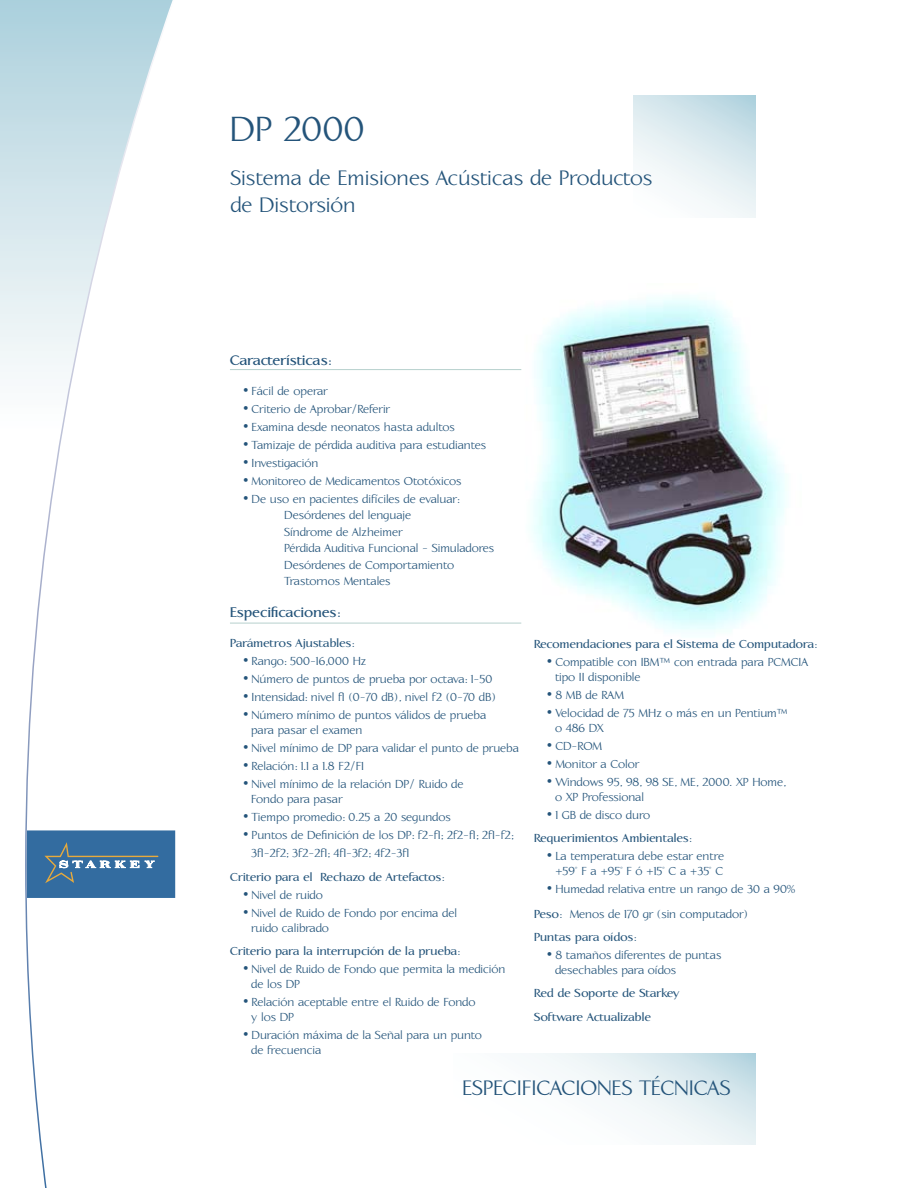
<style>
.page{position:relative;width:918px;height:1188px;background:#fff}
.page>*{position:absolute;margin:0;border:0;box-sizing:border-box;transform-origin:0 0}
.t1{font:45px "Aperto";letter-spacing:.005em;color:#24547a}
.t2{font:27px/27px "Aperto";color:#24547a}
.t3{font:700 18px "Aperto";color:#24547a}
.t4{font:15px/15px "Aperto";color:#24547a}
.t5{font:600 15px/23.2px "Aperto";color:#24547a}
.s1{font-family:"Universal Newswith Comm Pi"}
.s2{font-family:"Universal Newswith Comm Pi";font-weight:400}
.s3{font-weight:400}
.s4{font-weight:600}
</style>
<div class="page">
<svg style="left:0;top:0;width:25px;height:372px"></svg>
<svg style="left:25px;top:0;width:151px;height:1188px"></svg>
<svg style="left:536px;top:1053px;width:219px;height:91px"></svg>
<svg style="left:634px;top:96px;width:121px;height:121px"></svg>
<img style="left:510px;top:296px;width:277px;height:337px">
<hr style="left:230px;top:369px;width:291px;height:1px;background:#b6d1cd">
<hr style="left:230px;top:623px;width:291px;height:1px;background:#b6d1cd">
<h1 class="t1" style="left:230px;top:109px;width:137px">DP 2000</h1>
<h2 class="t2" style="left:230px;top:165px;width:423px">Sistema de Emisiones Acústicas de Productos de Distorsión</h2>
<p class="t3" style="left:230px;top:348px;width:103px">Características:</p>
<p class="t4" style="left:244px;top:383px;width:85px"><span class="s1">•</span> Fácil de operar</p>
<p class="t4" style="left:244px;top:401px;width:148px"><span class="s1">•</span> Criterio de Aprobar/Referir</p>
<p class="t4" style="left:244px;top:419px;width:213px"><span class="s1">•</span> Examina desde neonatos hasta adultos</p>
<p class="t4" style="left:244px;top:437px;width:244px"><span class="s1">•</span> Tamizaje de pérdida auditiva para estudiantes</p>
<p class="t4" style="left:244px;top:455px;width:76px"><span class="s1">•</span> Investigación</p>
<p class="t4" style="left:244px;top:473px;width:219px"><span class="s1">•</span> Monitoreo de Medicamentos Ototóxicos</p>
<p class="t4" style="left:284px;top:491px;width:211px;line-height:16.5px;text-indent:-40px"><span class="s1">•</span> De uso en pacientes difíciles de evaluar:<br>Desórdenes del lenguaje<br>Síndrome de Alzheimer<br>Pérdida Auditiva Funcional - Simuladores<br>Desórdenes de Comportamiento<br>Trastornos Mentales</p>
<p class="t3" style="left:230px;top:601px;width:112px">Especificaciones:</p>
<p class="t5" style="left:230px;top:631px;width:126px">Parámetros Ajustables:</p>
<p class="t4" style="left:244px;top:654px;width:124px"><span class="s1">•</span> Rango: 500-16,000 Hz</p>
<p class="t4" style="left:244px;top:672px;width:250px"><span class="s1">•</span> Número de puntos de prueba por octava: 1-50</p>
<p class="t4" style="left:244px;top:690px;width:254px"><span class="s1">•</span> Intensidad: nivel f1 (0-70 dB), nivel f2 (0-70 dB)</p>
<p class="t4" style="left:251px;top:708px;width:237px;text-indent:-7px"><span class="s1">•</span> Número mínimo de puntos válidos de prueba para pasar el examen</p>
<p class="t4" style="left:244px;top:741px;width:277px"><span class="s1">•</span> Nivel mínimo de DP para validar el punto de prueba</p>
<p class="t4" style="left:244px;top:759px;width:122px"><span class="s1">•</span> Relación: 1.1 a 1.8 F2/F1</p>
<p class="t4" style="left:251px;top:777px;width:214px;text-indent:-7px"><span class="s1">•</span> Nivel mínimo de la relación DP/ Ruido de<br>Fondo para pasar</p>
<p class="t4" style="left:244px;top:810px;width:208px"><span class="s1">•</span> Tiempo promedio: 0.25 a 20 segundos</p>
<p class="t4" style="left:251px;top:827px;width:264px;line-height:18px;text-indent:-7px"><span class="s1">•</span> Puntos de Definición de los DP: f2-f1; 2f2-f1; 2f1-f2;<br>3f1-2f2; 3f2-2f1; 4f1-3f2; 4f2-3f1</p>
<p class="t5" style="left:230px;top:864px;width:216px">Criterio para el Rechazo de Artefactos:</p>
<p class="t4" style="left:244px;top:887px;width:81px"><span class="s1">•</span> Nivel de ruido</p>
<p class="t4" style="left:251px;top:905px;width:207px;text-indent:-7px"><span class="s1">•</span> Nivel de Ruido de Fondo por encima del ruido calibrado</p>
<p class="t5" style="left:230px;top:938px;width:231px">Criterio para la interrupción de la prueba:</p>
<p class="t4" style="left:251px;top:962px;width:256px;text-indent:-7px"><span class="s1">•</span> Nivel de Ruido de Fondo que permita la medición de los DP</p>
<p class="t4" style="left:251px;top:995px;width:226px;text-indent:-7px"><span class="s1">•</span> Relación aceptable entre el Ruido de Fondo y los DP</p>
<p class="t4" style="left:251px;top:1028px;width:232px;text-indent:-7px"><span class="s1">•</span> Duración máxima de la Señal para un punto de frecuencia</p>
<p class="t5" style="left:534px;top:631px;width:285px">Recomendaciones para el Sistema de Computadora:</p>
<p class="t4" style="left:555px;top:655px;width:255px;text-indent:-8px"><span class="s1">•</span> Compatible con IBM™ con entrada para PCMCIA tipo II disponible</p>
<p class="t4" style="left:548px;top:688px;width:78px"><span class="s1">•</span> 8 MB de RAM</p>
<p class="t4" style="left:555px;top:706px;width:234px;text-indent:-8px"><span class="s1">•</span> Velocidad de 75 MHz o más en un Pentium™ o 486 DX</p>
<p class="t4" style="left:548px;top:739px;width:56px"><span class="s1">•</span> CD-ROM</p>
<p class="t4" style="left:548px;top:757px;width:93px"><span class="s1">•</span> Monitor a Color</p>
<p class="t4" style="left:555px;top:775px;width:232px;text-indent:-8px"><span class="s1">•</span> Windows 95, 98, 98 SE, ME, 2000. XP Home, o XP Professional</p>
<p class="t5" style="left:534px;top:802px;width:159px;text-indent:14px"><span class="s2">•</span> <span class="s3">1 GB de disco duro<br></span>Requerimientos Ambientales:</p>
<p class="t4" style="left:548px;top:849px;width:178px;text-align:center"><span class="s1">•</span> La temperatura debe estar entre +59° F a +95° F ó +15° C a +35° C</p>
<p class="t4" style="left:534px;top:877px;width:263px;line-height:24.8px;text-indent:14px"><span class="s1">•</span> Humedad relativa entre un rango de 30 a 90%<br><span class="s4">Peso:</span> Menos de 170 gr (sin computador)</p>
<p class="t5" style="left:534px;top:924px;width:104px">Puntas para oídos:</p>
<p class="t4" style="left:555px;top:948px;width:168px;text-indent:-8px"><span class="s1">•</span> 8 tamaños diferentes de puntas desechables para oídos</p>
<p class="t5" style="left:534px;top:980px;width:147px">Red de Soporte de Starkey<br>Software Actualizable</p>
<h2 class="t2" style="left:462px;top:1075px;width:270px">ESPECIFICACIONES TÉCNICAS</h2>
</div>
